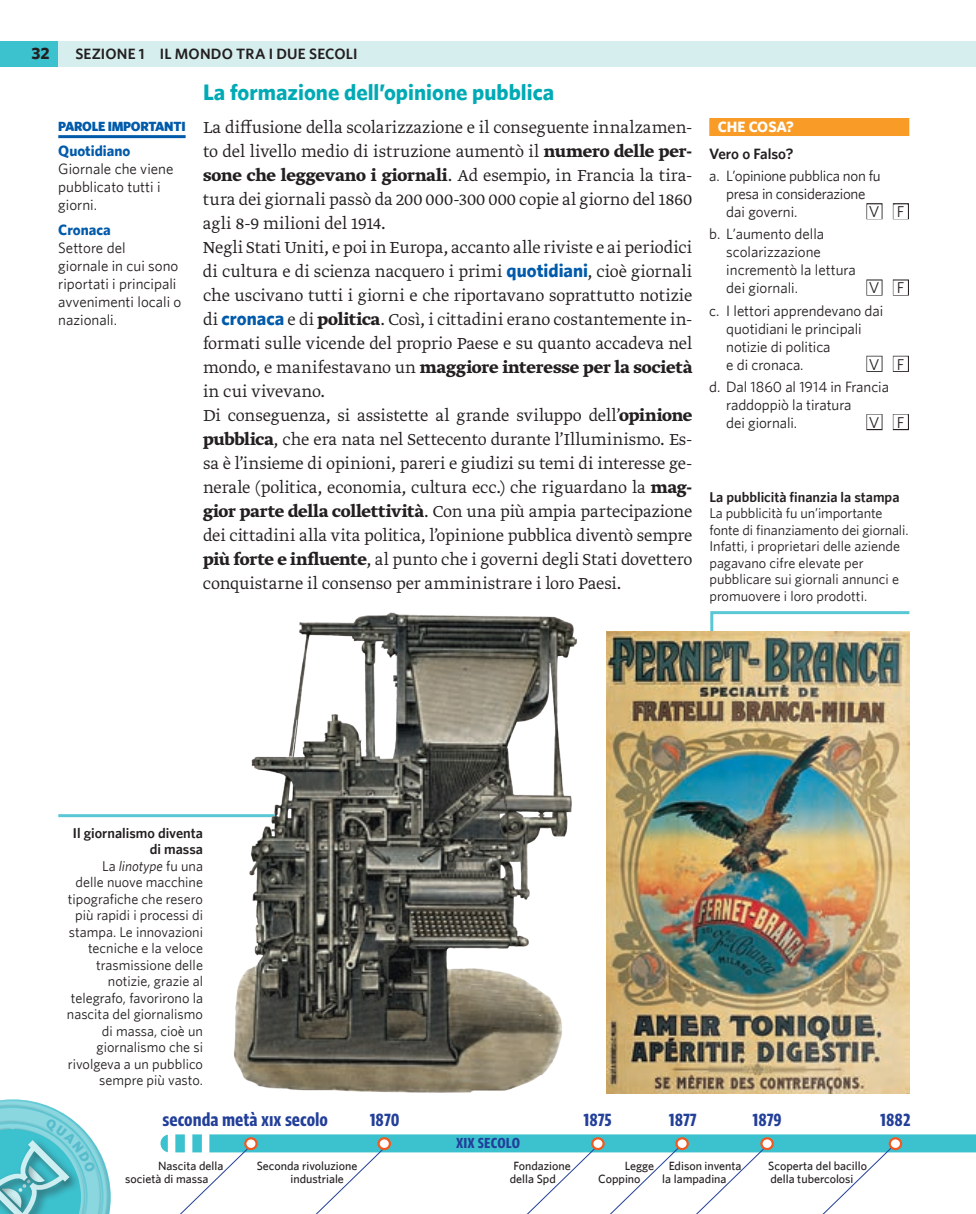
<style>
.page{position:relative;width:976px;height:1214px;background:#fff}
.page>*{position:absolute;margin:0;border:0;box-sizing:border-box;transform-origin:0 0}
.t1{font:700 22.5px "Whitney";color:#00aab5}
.t2{font:21px "Greta Sans Cnd Std Bld";color:#223f99}
.t3{font:18.75px/24px "Greta Text Pro Light Min";letter-spacing:-.005em;color:#231f20}
.t4{font:17.25px "Greta Sans Cnd Std Bld";color:#223f99}
.t5{font:700 16.5px "Whitney";color:#231f20}
.t6{font:15.75px "Whitney";color:#231f20}
.t7{font:15px/18px "Whitney";letter-spacing:-.005em;color:#231f20}
.t8{font:600 15px/26.5px "Whitney";letter-spacing:.01em;color:#231f20;text-align:right}
.t9{font:700 15px "Whitney";color:#fff}
.t10{font:14.25px/16.5px "Whitney";color:#231f20;text-align:right}
.t11{font:900 13.35px "Whitney";color:#015aaa}
.t12{font:500 12px/13.5px "Whitney";color:#231f20}
.s1{font-weight:700;color:#015aaa}
.s2{font-family:"Greta Text Pro";font-weight:700}
.s3{font-family:"Whitney";font-weight:700;color:#015aaa}
.s4{font-weight:700;color:#fff}
.s5{color:#fff}
.s6{font-weight:600}
.s7{font-style:italic}
</style>
<div class="page">
<div style="left:0;top:41px;width:58px;height:26px;background:#3cc1ce"></div>
<div style="left:58px;top:41px;width:917px;height:26px;background:#d6eeed"></div>
<svg style="left:114px;top:817px;width:117px;height:1px"></svg>
<hr style="left:58px;top:814px;width:218px;height:3px;background:#5ac7d4">
<svg style="left:710px;top:611px;width:200px;height:41px"></svg>
<img style="left:606px;top:631px;width:303px;height:462px">
<img style="left:231px;top:612px;width:346px;height:481px">
<div style="left:169px;top:1134px;width:806px;height:18px;background:#3cc1ce"></div>
<svg style="left:300px;top:1145px;width:89px;height:68px"></svg>
<svg style="left:807px;top:1145px;width:88px;height:68px"></svg>
<svg style="left:511px;top:1142px;width:258px;height:71px"></svg>
<svg style="left:378px;top:1138px;width:12px;height:10px"></svg>
<div style="left:377px;top:1136px;width:14px;height:13px;border:2px solid #f15921;border-radius:50%"></div>
<svg style="left:889px;top:1138px;width:11px;height:10px"></svg>
<div style="left:888px;top:1136px;width:13px;height:13px;border:2px solid #f15921;border-radius:50%"></div>
<svg style="left:592px;top:1138px;width:11px;height:10px"></svg>
<div style="left:591px;top:1136px;width:13px;height:13px;border:2px solid #f15921;border-radius:50%"></div>
<svg style="left:676px;top:1138px;width:11px;height:10px"></svg>
<div style="left:675px;top:1136px;width:13px;height:13px;border:2px solid #f15921;border-radius:50%"></div>
<svg style="left:165px;top:1142px;width:88px;height:71px"></svg>
<svg style="left:245px;top:1138px;width:11px;height:10px"></svg>
<div style="left:244px;top:1136px;width:13px;height:13px;border:2px solid #f15921;border-radius:50%"></div>
<div style="left:168px;top:1130px;width:7px;height:24px;background:#fff"></div>
<div style="left:185px;top:1130px;width:7px;height:24px;background:#fff"></div>
<div style="left:202px;top:1130px;width:7px;height:24px;background:#fff"></div>
<svg style="left:761px;top:1138px;width:11px;height:10px"></svg>
<div style="left:760px;top:1136px;width:13px;height:13px;border:2px solid #f15921;border-radius:50%"></div>
<hr style="left:58px;top:135px;width:127px;height:3px;background:#015aaa">
<div style="left:709px;top:118px;width:200px;height:18px;background:#f89c27"></div>
<div style="left:866px;top:203px;width:16px;height:16px;border:2px solid #231f20"></div>
<div style="left:892px;top:203px;width:16px;height:16px;border:2px solid #231f20"></div>
<div style="left:866px;top:279px;width:16px;height:16px;border:2px solid #231f20"></div>
<div style="left:892px;top:279px;width:16px;height:16px;border:2px solid #231f20"></div>
<div style="left:866px;top:356px;width:16px;height:16px;border:2px solid #231f20"></div>
<div style="left:892px;top:356px;width:16px;height:16px;border:2px solid #231f20"></div>
<div style="left:866px;top:414px;width:16px;height:16px;border:2px solid #231f20"></div>
<div style="left:892px;top:414px;width:16px;height:16px;border:2px solid #231f20"></div>
<svg style="left:0;top:1099px;width:111px;height:115px"></svg>
<p class="t5" style="left:31px;top:44px;width:20px">32</p>
<p class="t8" style="left:75px;top:40px;width:284px">sezione 1 il mondo tra i due secoli</p>
<p class="t11" style="left:58px;top:118px;width:12px">PAROLE</p>
<p class="t11" style="left:108px;top:118px;width:32px">IMPORTANTI</p>
<p class="t7" style="left:58px;top:141px;width:117px"><span class="s1">Quotidiano<br></span>Giornale che viene pubblicato tutti i giorni.</p>
<p class="t7" style="left:58px;top:220px;width:125px"><span class="s1">Cronaca<br></span>Settore del<br>giornale in cui sono riportati i principali avvenimenti locali o nazionali.</p>
<p class="t1" style="left:203px;top:79px;width:352px">La formazione dell’opinione pubblica</p>
<p class="t3" style="left:203px;top:116px;width:491px">La diffusione della scolarizzazione e il conseguente innalzamen&shy;to del livello medio di istruzione aumentò il <span class="s2">numero delle per&shy;sone che leggevano i giornali</span>. Ad esempio, in Francia la tira&shy;tura dei giornali passò da 200 000-300 000 copie al giorno del 1860 agli 8-9 milioni del 1914.<br>Negli Stati Uniti, e poi in Europa, accanto alle riviste e ai periodici di cultura e di scienza nacquero i primi <span class="s3">quotidiani</span>, cioè giornali che uscivano tutti i giorni e che riportavano soprattutto notizie di <span class="s3">cronaca</span> e di <span class="s2">politica</span>. Così, i cittadini erano costantemente in&shy;formati sulle vicende del proprio Paese e su quanto accadeva nel mondo, e manifestavano un <span class="s2">maggiore interesse per la società </span>in cui vivevano.<br>Di conseguenza, si assistette al grande sviluppo dell’<span class="s2">opinione pubblica</span>, che era nata nel Settecento durante l’Illuminismo. Es&shy;sa è l’insieme di opinioni, pareri e giudizi su temi di interesse ge&shy;nerale (politica, economia, cultura ecc.) che riguardano la <span class="s2">mag&shy;gior parte della collettività</span>. Con una più ampia partecipazione dei cittadini alla vita politica, l’opinione pubblica diventò sempre <span class="s2">più forte e influente</span>, al punto che i governi degli Stati dovettero conquistarne il consenso per amministrare i loro Paesi.</p>
<p class="t8" style="left:709px;top:113px;width:86px"><span class="s4">a?<br></span>Vero o Falso?</p>
<p class="t7" style="left:726px;top:166px;width:156px;text-indent:-17px">a. L’opinione pubblica non fu presa in considerazione dai governi.</p>
<p class="t9" style="left:717px;top:118px;width:41px">Che cos</p>
<p class="t6" style="left:866px;top:202px;width:44px"><span class="s5">■</span>V <span class="s5">■</span>F</p>
<p class="t7" style="left:726px;top:225px;width:131px;text-indent:-17px">b. L’aumento della scolarizzazione incrementò la lettura dei giornali.</p>
<p class="t6" style="left:866px;top:278px;width:44px"><span class="s5">■</span>V <span class="s5">■</span>F</p>
<p class="t7" style="left:726px;top:301px;width:158px;text-indent:-17px">c. I lettori apprendevano dai quotidiani le principali notizie di politica<br>e di cronaca.</p>
<p class="t6" style="left:866px;top:355px;width:44px"><span class="s5">■</span>V <span class="s5">■</span>F</p>
<p class="t7" style="left:726px;top:377px;width:164px;text-indent:-17px">d. Dal 1860 al 1914 in Francia raddoppiò la tiratura<br>dei giornali.</p>
<p class="t6" style="left:866px;top:413px;width:44px"><span class="s5">■</span>V <span class="s5">■</span>F</p>
<p class="t10" style="left:709px;top:488px;width:200px;text-align:left"><span class="s6">La pubblicità finanzia la stampa<br></span>La pubblicità fu un’importante fonte di finanziamento dei giornali.<br>Infatti, i proprietari delle aziende pagavano cifre elevate per pubblicare sui giornali annunci e promuovere i loro prodotti.</p>
<p class="t10" style="left:67px;top:824px;width:137px"><span class="s6">Il giornalismo diventa di massa<br></span>La <span class="s7">linotype</span> fu una<br>delle nuove macchine tipografiche che resero più rapidi i processi di stampa. Le innovazioni tecniche e la veloce trasmissione delle notizie, grazie al telegrafo, favorirono la nascita del giornalismo di massa, cioè un giornalismo che si rivolgeva a un pubblico sempre più vasto.</p>
<p class="t2" style="left:163px;top:1106px;width:167px">seconda metà xix secolo</p>
<p class="t2" style="left:583px;top:1106px;width:30px">1875</p>
<p class="t2" style="left:668px;top:1106px;width:29px">1877</p>
<p class="t2" style="left:752px;top:1106px;width:31px">1879</p>
<p class="t2" style="left:369px;top:1106px;width:31px">1870</p>
<p class="t2" style="left:880px;top:1106px;width:32px">1882</p>
<p class="t4" style="left:456px;top:1132px;width:66px">xix secolo</p>
<p class="t12" style="left:509px;top:1158px;width:62px;text-indent:4px">Fondazione della Spd</p>
<p class="t12" style="left:768px;top:1158px;width:100px">Scoperta del bacillo della tubercolosi</p>
<p class="t12" style="left:125px;top:1158px;width:100px;text-indent:33px">Nascita della società di massa</p>
<p class="t12" style="left:662px;top:1158px;width:81px;text-indent:6px">Edison inventa la lampadina</p>
<p class="t12" style="left:290px;top:1158px;width:68px;text-indent:-34px">Seconda rivoluzione industriale</p>
<p class="t12" style="left:598px;top:1158px;width:57px;text-indent:26px">Legge<br>Coppino</p>
</div>
